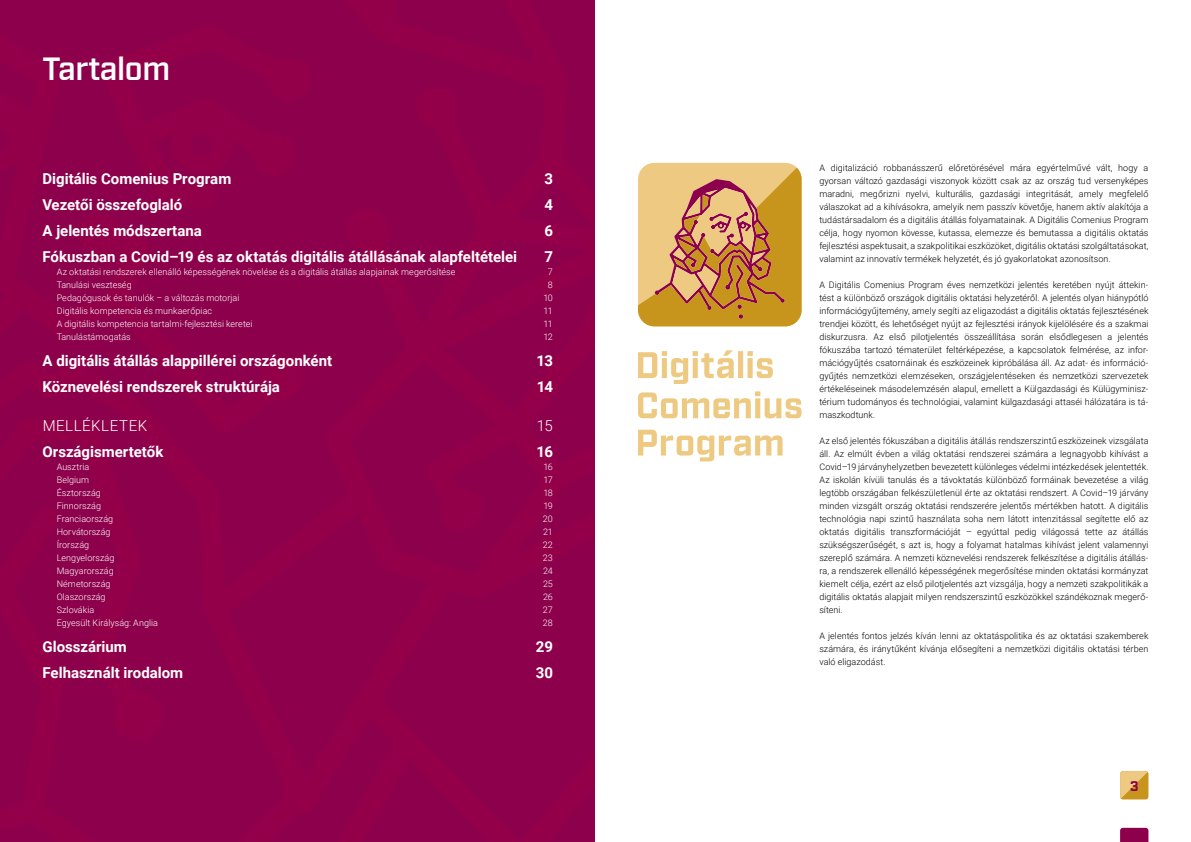
<style>
.page{position:relative;width:1191px;height:842px;background:#fff}
.page>*{position:absolute;margin:0;border:0;box-sizing:border-box;transform-origin:0 0}
.t1{font:600 32px "Industry";letter-spacing:-.01em;color:#fff}
.t2{font:700 15px "Roboto";color:#fff}
.t3{font:300 15px "Roboto";letter-spacing:.04em;color:#fff}
.t4{font:700 14px "Industry";color:#8d004c}
.t5{font:300 9px/13px "Roboto";letter-spacing:.005em;color:#000;text-align:justify}
.t6{font:300 9px "Roboto";letter-spacing:.005em;color:#fff}
</style>
<div class="page">
<div style="left:0;top:0;width:595px;height:842px;background:#8d004c"></div>
<svg style="left:638px;top:350px;width:135px;height:34px"></svg>
<svg style="left:638px;top:391px;width:163px;height:27px"></svg>
<svg style="left:638px;top:430px;width:144px;height:31px"></svg>
<svg style="left:638px;top:163px;width:163px;height:163px;background:#d29b52"></svg>
<svg style="left:1120px;top:828px;width:28px;height:14px"></svg>
<div style="left:1120px;top:771px;width:28px;height:28px;background:#c8951c;border-radius:3px"></div>
<svg style="left:1120px;top:771px;width:27px;height:28px"></svg>
<h1 class="t1" style="left:43px;top:50px;width:129px">Tartalom</h1>
<h2 class="t2" style="left:43px;top:169px;width:190px">Digitális Comenius Program</h2>
<h2 class="t2" style="left:544px;top:169px;width:10px">3</h2>
<h2 class="t2" style="left:43px;top:195px;width:141px">Vezetői összefoglaló</h2>
<h2 class="t2" style="left:544px;top:195px;width:10px">4</h2>
<h2 class="t2" style="left:43px;top:220px;width:161px">A jelentés módszertana</h2>
<h2 class="t2" style="left:544px;top:220px;width:10px">6</h2>
<h2 class="t2" style="left:43px;top:246px;width:476px">Fókuszban a Covid–19 és az oktatás digitális átállásának alapfeltételei</h2>
<h2 class="t2" style="left:544px;top:246px;width:10px">7</h2>
<p class="t6" style="left:57px;top:266px;width:400px">Az oktatási rendszerek ellenálló képességének növelése és a digitális átállás alapjainak megerősítése</p>
<p class="t6" style="left:548px;top:266px;width:6px">7</p>
<p class="t6" style="left:57px;top:279px;width:76px">Tanulási veszteség</p>
<p class="t6" style="left:548px;top:279px;width:6px">8</p>
<p class="t6" style="left:57px;top:292px;width:184px">Pedagógusok és tanulók – a változás motorjai</p>
<p class="t6" style="left:543px;top:292px;width:11px">10</p>
<p class="t6" style="left:57px;top:305px;width:157px">Digitális kompetencia és munkaerőpiac</p>
<p class="t6" style="left:543px;top:305px;width:11px">11</p>
<p class="t6" style="left:57px;top:318px;width:197px">A digitális kompetencia tartalmi-fejlesztési keretei</p>
<p class="t6" style="left:543px;top:318px;width:11px">11</p>
<p class="t6" style="left:57px;top:331px;width:76px">Tanulástámogatás</p>
<p class="t6" style="left:543px;top:331px;width:11px">12</p>
<h2 class="t2" style="left:43px;top:351px;width:291px">A digitális átállás alappillérei országonként</h2>
<h2 class="t2" style="left:536px;top:351px;width:18px">13</h2>
<h2 class="t2" style="left:43px;top:377px;width:239px">Köznevelési rendszerek struktúrája</h2>
<h2 class="t2" style="left:536px;top:377px;width:18px">14</h2>
<h2 class="t3" style="left:43px;top:416px;width:106px">MELLÉKLETEK</h2>
<h2 class="t3" style="left:537px;top:416px;width:17px">15</h2>
<h2 class="t2" style="left:43px;top:441px;width:122px">Országismertetők</h2>
<h2 class="t2" style="left:536px;top:441px;width:18px">16</h2>
<p class="t6" style="left:57px;top:461px;width:34px">Ausztria</p>
<p class="t6" style="left:543px;top:461px;width:11px">16</p>
<p class="t6" style="left:57px;top:474px;width:34px">Belgium</p>
<p class="t6" style="left:543px;top:474px;width:11px">17</p>
<p class="t6" style="left:57px;top:487px;width:46px">Észtország</p>
<p class="t6" style="left:543px;top:487px;width:11px">18</p>
<p class="t6" style="left:57px;top:500px;width:46px">Finnország</p>
<p class="t6" style="left:543px;top:500px;width:11px">19</p>
<p class="t6" style="left:57px;top:513px;width:58px">Franciaország</p>
<p class="t6" style="left:543px;top:513px;width:12px">20</p>
<p class="t6" style="left:57px;top:526px;width:55px">Horvátország</p>
<p class="t6" style="left:543px;top:526px;width:11px">21</p>
<p class="t6" style="left:57px;top:539px;width:34px">Írország</p>
<p class="t6" style="left:543px;top:539px;width:12px">22</p>
<p class="t6" style="left:57px;top:552px;width:59px">Lengyelország</p>
<p class="t6" style="left:543px;top:552px;width:12px">23</p>
<p class="t6" style="left:57px;top:565px;width:58px">Magyarország</p>
<p class="t6" style="left:543px;top:565px;width:11px">24</p>
<p class="t6" style="left:57px;top:578px;width:55px">Németország</p>
<p class="t6" style="left:543px;top:578px;width:11px">25</p>
<p class="t6" style="left:57px;top:591px;width:50px">Olaszország</p>
<p class="t6" style="left:543px;top:591px;width:11px">26</p>
<p class="t6" style="left:57px;top:604px;width:39px">Szlovákia</p>
<p class="t6" style="left:543px;top:604px;width:11px">27</p>
<p class="t6" style="left:57px;top:617px;width:103px">Egyesült Királyság: Anglia</p>
<p class="t6" style="left:543px;top:617px;width:12px">28</p>
<h2 class="t2" style="left:43px;top:637px;width:86px">Glosszárium</h2>
<h2 class="t2" style="left:536px;top:637px;width:19px">29</h2>
<h2 class="t2" style="left:43px;top:663px;width:142px">Felhasznált irodalom</h2>
<h2 class="t2" style="left:536px;top:663px;width:19px">30</h2>
<p class="t5" style="left:819px;top:161px;width:330px">A digitalizáció robbanásszerű előretörésével mára egyértelművé vált, hogy a gyorsan változó gazdasági viszonyok között csak az az ország tud versenyképes maradni, megőrizni nyelvi, kulturális, gazdasági integritását, amely megfelelő válaszokat ad a kihívásokra, amelyik nem passzív követője, hanem aktív alakítója a tudástársadalom és a digitális átállás folyamatainak. A Digitális Comenius Program célja, hogy nyomon kövesse, kutassa, elemezze és bemutassa a digitális oktatás fejlesztési aspektusait, a szakpolitikai eszközöket, digitális oktatási szolgáltatásokat, valamint az innovatív termékek helyzetét, és jó gyakorlatokat azonosítson.</p>
<p class="t5" style="left:819px;top:278px;width:330px">A Digitális Comenius Program éves nemzetközi jelentés keretében nyújt áttekin&shy;tést a különböző országok digitális oktatási helyzetéről. A jelentés olyan hiánypótló információgyűjtemény, amely segíti az eligazodást a digitális oktatás fejlesztésének trendjei között, és lehetőséget nyújt az fejlesztési irányok kijelölésére és a szakmai diskurzusra. Az első pilotjelentés összeállítása során elsődlegesen a jelentés fókuszába tartozó tématerület feltérképezése, a kapcsolatok felmérése, az infor&shy;mációgyűjtés csatornáinak és eszközeinek kipróbálása áll. Az adat- és információ&shy;gyűjtés nemzetközi elemzéseken, országjelentéseken és nemzetközi szervezetek értékeléseinek másodelemzésén alapul, emellett a Külgazdasági és Külügyminisz&shy;térium tudományos és technológiai, valamint külgazdasági attaséi hálózatára is tá&shy;maszkodtunk.</p>
<p class="t5" style="left:819px;top:434px;width:330px">Az első jelentés fókuszában a digitális átállás rendszerszintű eszközeinek vizsgálata áll. Az elmúlt évben a világ oktatási rendszerei számára a legnagyobb kihívást a Covid–19 járványhelyzetben bevezetett különleges védelmi intézkedések jelentették.<br>Az iskolán kívüli tanulás és a távoktatás különböző formáinak bevezetése a világ legtöbb országában felkészületlenül érte az oktatási rendszert. A Covid–19 járvány minden vizsgált ország oktatási rendszerére jelentős mértékben hatott. A digitális technológia napi szintű használata soha nem látott intenzitással segítette elő az oktatás digitális transzformációját – egyúttal pedig világossá tette az átállás szükségszerűségét, s azt is, hogy a folyamat hatalmas kihívást jelent valamennyi szereplő számára. A nemzeti köznevelési rendszerek felkészítése a digitális átállás&shy;ra, a rendszerek ellenálló képességének megerősítése minden oktatási kormányzat kiemelt célja, ezért az első pilotjelentés azt vizsgálja, hogy a nemzeti szakpolitikák a digitális oktatás alapjait milyen rendszerszintű eszközökkel szándékoznak megerő&shy;síteni.</p>
<p class="t5" style="left:819px;top:629px;width:330px">A jelentés fontos jelzés kíván lenni az oktatáspolitika és az oktatási szakemberek számára, és iránytűként kívánja elősegíteni a nemzetközi digitális oktatási térben való eligazodást.</p>
<h3 class="t4" style="left:1130px;top:778px;width:10px">3</h3>
</div>
